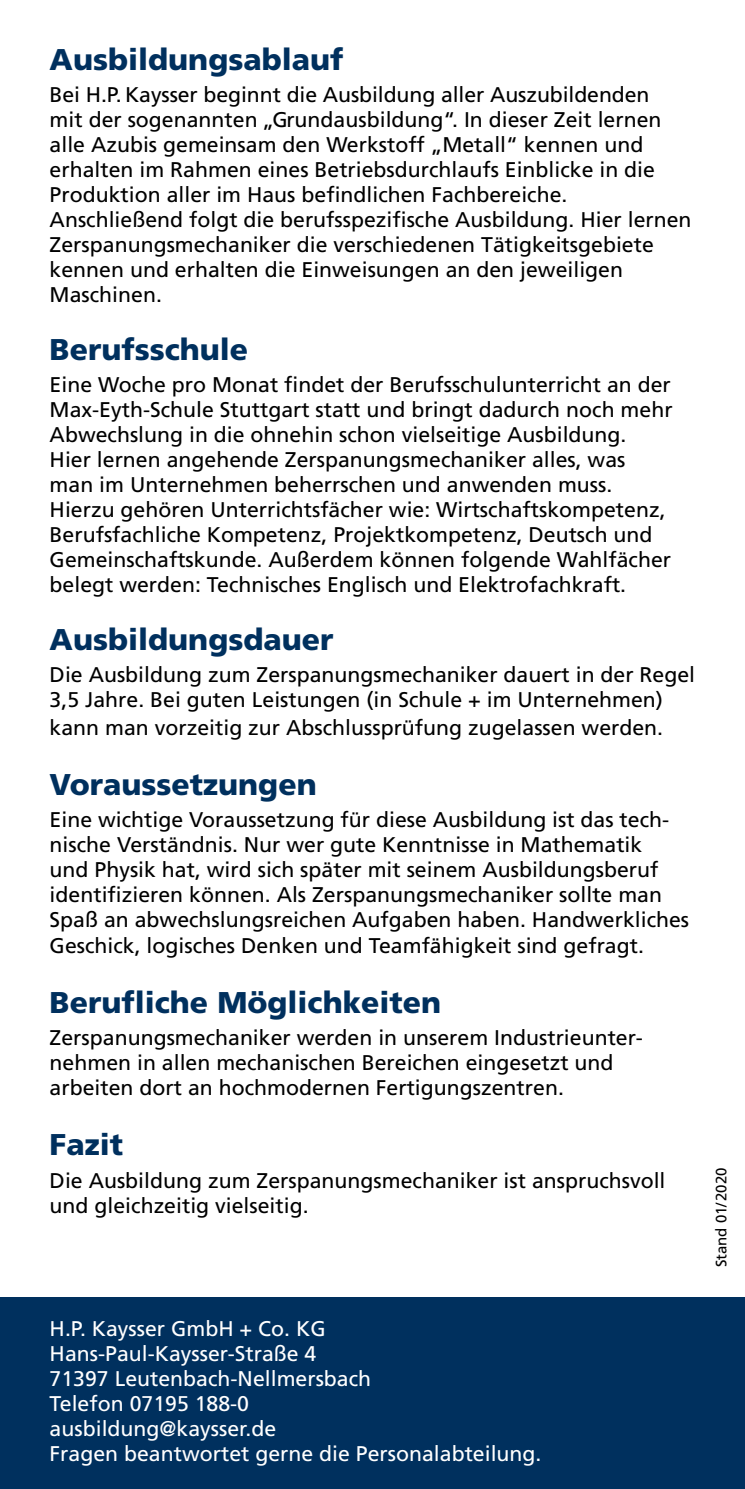
<style>
.page{position:relative;width:745px;height:1489px;background:#fff}
.page>*{position:absolute;margin:0;border:0;box-sizing:border-box;transform-origin:0 0}
.t1{font:900 30px "Frutiger";color:#00305e}
.t2{font:21.25px/25px "Frutiger";color:#000}
.t3{font:21.25px "Frutiger";color:#fff}
.t4{font:15px "Frutiger";color:#000}
</style>
<div class="page">
<div style="left:0;top:1297px;width:744px;height:191px;background:#00305e"></div>
<p class="t1" style="left:50px;top:41px;width:295px">Ausbildungsablauf</p>
<p class="t2" style="left:50px;top:82px;width:613px">Bei H.P. Kaysser beginnt die Ausbildung aller Auszubildenden mit der sogenannten „Grundausbildung“. In dieser Zeit lernen alle Azubis gemeinsam den Werkstoff „Metall“ kennen und erhalten im Rahmen eines Betriebsdurchlaufs Einblicke in die Produktion aller im Haus befindlichen Fachbereiche.</p>
<p class="t2" style="left:50px;top:207px;width:643px">Anschließend folgt die berufsspezifische Ausbildung. Hier lernen<br>Zerspanungsmechaniker die verschiedenen Tätigkeitsgebiete kennen und erhalten die Einweisungen an den jeweiligen</p>
<p class="t2" style="left:50px;top:282px;width:114px">Maschinen.</p>
<p class="t1" style="left:50px;top:331px;width:200px">Berufsschule</p>
<p class="t2" style="left:50px;top:372px;width:624px;text-align:justify">Eine Woche pro Monat findet der Berufsschulunterricht an der Max-Eyth-Schule Stuttgart statt und bringt dadurch noch mehr Abwechslung in die ohnehin schon vielseitige Ausbildung.</p>
<p class="t2" style="left:50px;top:447px;width:622px">Hier lernen angehende Zerspanungsmechaniker alles, was man im Unternehmen beherrschen und anwenden muss.<br>Hierzu gehören Unterrichtsfächer wie: Wirtschaftskompetenz, Berufsfachliche Kompetenz, Projektkompetenz, Deutsch und Gemeinschaftskunde. Außerdem können folgende Wahlfächer belegt werden: Technisches Englisch und Elektrofachkraft.</p>
<p class="t1" style="left:50px;top:621px;width:285px">Ausbildungsdauer</p>
<p class="t2" style="left:50px;top:662px;width:646px">Die Ausbildung zum Zerspanungsmechaniker dauert in der Regel<br>3,5 Jahre. Bei guten Leistungen (in Schule + im Unternehmen)</p>
<p class="t2" style="left:50px;top:714px;width:614px">kann man vorzeitig zur Abschlussprüfung zugelassen werden.</p>
<p class="t1" style="left:50px;top:766px;width:268px">Voraussetzungen</p>
<p class="t2" style="left:50px;top:807px;width:640px">Eine wichtige Voraussetzung für diese Ausbildung ist das tech&shy;nische Verständnis. Nur wer gute Kenntnisse in Mathematik<br>und Physik hat, wird sich später mit seinem Ausbildungsberuf identifizieren können. Als Zerspanungsmechaniker sollte man Spaß an abwechslungsreichen Aufgaben haben. Handwerkliches Geschick, logisches Denken und Teamfähigkeit sind gefragt.</p>
<p class="t1" style="left:50px;top:983px;width:393px">Berufliche Möglichkeiten</p>
<p class="t2" style="left:50px;top:1024px;width:594px">Zerspanungsmechaniker werden in unserem Industrieunter&shy;nehmen in allen mechanischen Bereichen eingesetzt und arbeiten dort an hochmodernen Fertigungszentren.</p>
<p class="t1" style="left:50px;top:1126px;width:75px">Fazit</p>
<p class="t2" style="left:50px;top:1167px;width:617px">Die Ausbildung zum Zerspanungsmechaniker ist anspruchsvoll und gleichzeitig vielseitig.</p>
<p class="t4" style="left:712px;top:1267px;width:101px;rotate:-90deg">Stand 01/2020</p>
<p class="t3" style="left:50px;top:1315px;width:277px">H.P. Kaysser GmbH + Co. KG</p>
<p class="t3" style="left:50px;top:1340px;width:268px">Hans-Paul-Kaysser-Straße 4</p>
<p class="t3" style="left:50px;top:1365px;width:323px">71397 Leutenbach-Nellmersbach</p>
<p class="t3" style="left:50px;top:1390px;width:201px">Telefon 07195 188-0</p>
<p class="t3" style="left:50px;top:1415px;width:228px">ausbildung@kaysser.de</p>
<p class="t3" style="left:50px;top:1440px;width:493px">Fragen beantwortet gerne die Personalabteilung.</p>
</div>
